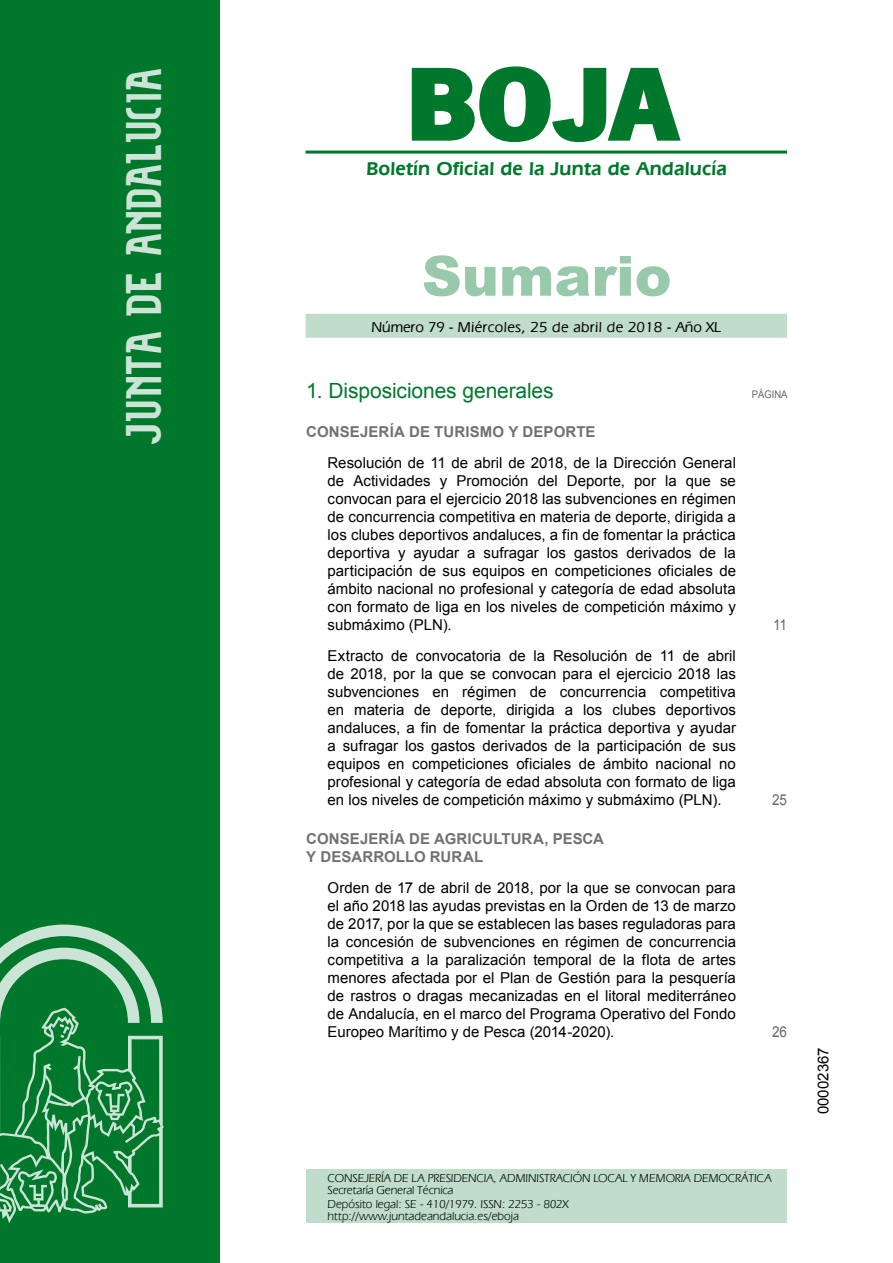
<style>
.page{position:relative;width:893px;height:1263px;background:#fff}
.page>*{position:absolute;margin:0;border:0;box-sizing:border-box;transform-origin:0 0}
.t1{font:700 105px "News Got T";color:#00782c;scale:1.14 1}
.t2{font:900 55.5px "Arial";color:#99c9ab}
.t3{font:27px "Alfabeto Andaluz Nuevo";color:#cce4d5}
.t4{font:21px "Arial";letter-spacing:-.005em;color:#00782c}
.t5{font:600 19.5px "Eras IT Cby BT";letter-spacing:.01em;color:#00782c}
.t6{font:15px/18px "Arial";color:#000;text-align:justify}
.t7{font:700 15px/18px "Arial";letter-spacing:.01em;color:#707173}
.t8{font:500 15px "Eras IT Cby BT";letter-spacing:.025em;color:#000}
.t9{font:15px "Arial";color:#646567;scale:.9 1}
.t10{font:12px/12px "Eras IT Cby BT";letter-spacing:-.01em;color:#000}
.t11{font:10.5px "Arial";color:#646567;scale:.9 1}
</style>
<div class="page">
<hr style="left:305px;top:151px;width:482px;height:3px;background:#00782c">
<div style="left:305px;top:314px;width:482px;height:24px;background:#bfddca"></div>
<div style="left:0;top:0;width:219px;height:1263px;background:#00782c"></div>
<svg style="left:0;top:925px;width:164px;height:298px"></svg>
<svg style="left:411px;top:66px;width:270px;height:77px"></svg>
<div style="left:306px;top:1169px;width:481px;height:54px;background:#bfddca"></div>
<h3 class="t3" style="left:136px;top:446px;width:379px;rotate:-90deg">JUNTA DE ANDALUCIA</h3>
<h1 class="t1" style="left:405px;top:42px;width:240px">BOJA</h1>
<h3 class="t5" style="left:366px;top:157px;width:362px">Boletín Oficial de la Junta de Andalucía</h3>
<h2 class="t2" style="left:422px;top:236px;width:251px">Sumario</h2>
<p class="t8" style="left:371px;top:317px;width:351px">Número 79 - Miércoles, 25 de abril de 2018 - Año XL</p>
<h3 class="t4" style="left:306px;top:377px;width:249px">1. Disposiciones generales</h3>
<p class="t11" style="left:751px;top:388px;width:41px">PÁGINA</p>
<p class="t7" style="left:306px;top:424px;width:291px">CONSEJERÍA DE TURISMO Y DEPORTE</p>
<p class="t6" style="left:327px;top:454px;width:410px">Resolución de 11 de abril de 2018, de la Dirección General de Actividades y Promoción del Deporte, por la que se convocan para el ejercicio 2018 las subvenciones en régimen de concurrencia competitiva en materia de deporte, dirigida a los clubes deportivos andaluces, a fin de fomentar la práctica deportiva y ayudar a sufragar los gastos derivados de la participación de sus equipos en competiciones oficiales de ámbito nacional no profesional y categoría de edad absoluta con formato de liga en los niveles de competición máximo y submáximo (PLN).</p>
<p class="t9" style="left:773px;top:615px;width:17px">11</p>
<p class="t6" style="left:327px;top:647px;width:410px">Extracto de convocatoria de la Resolución de 11 de abril de 2018, por la que se convocan para el ejercicio 2018 las subvenciones en régimen de concurrencia competitiva en materia de deporte, dirigida a los clubes deportivos andaluces, a fin de fomentar la práctica deportiva y ayudar a sufragar los gastos derivados de la participación de sus equipos en competiciones oficiales de ámbito nacional no profesional y categoría de edad absoluta con formato de liga en los niveles de competición máximo y submáximo (PLN).</p>
<p class="t7" style="left:306px;top:830px;width:299px">CONSEJERÍA DE AGRICULTURA, PESCA<br>Y DESARROLLO RURAL</p>
<p class="t6" style="left:327px;top:879px;width:410px">Orden de 17 de abril de 2018, por la que se convocan para el año 2018 las ayudas previstas en la Orden de 13 de marzo de 2017, por la que se establecen las bases reguladoras para la concesión de subvenciones en régimen de concurrencia competitiva a la paralización temporal de la flota de artes menores afectada por el Plan de Gestión para la pesquería de rastros o dragas mecanizadas en el litoral mediterráneo de Andalucía, en el marco del Programa Operativo del Fondo Europeo Marítimo y de Pesca (2014-2020).</p>
<p class="t9" style="left:772px;top:790px;width:18px">25</p>
<p class="t9" style="left:772px;top:1022px;width:18px">26</p>
<p class="t10" style="left:327px;top:1171px;width:445px">CONSEJERÍA DE LA PRESIDENCIA, ADMINISTRACIÓN LOCAL Y MEMORIA DEMOCRÁTICA<br>Secretaría General Técnica</p>
<p class="t10" style="left:327px;top:1198px;width:243px">Depósito legal: SE - 410/1979. ISSN: 2253 - 802X http://www.juntadeandalucia.es/eboja</p>
<p class="t6" style="left:814px;top:1114px;width:68px;rotate:-90deg">00002367</p>
</div>
